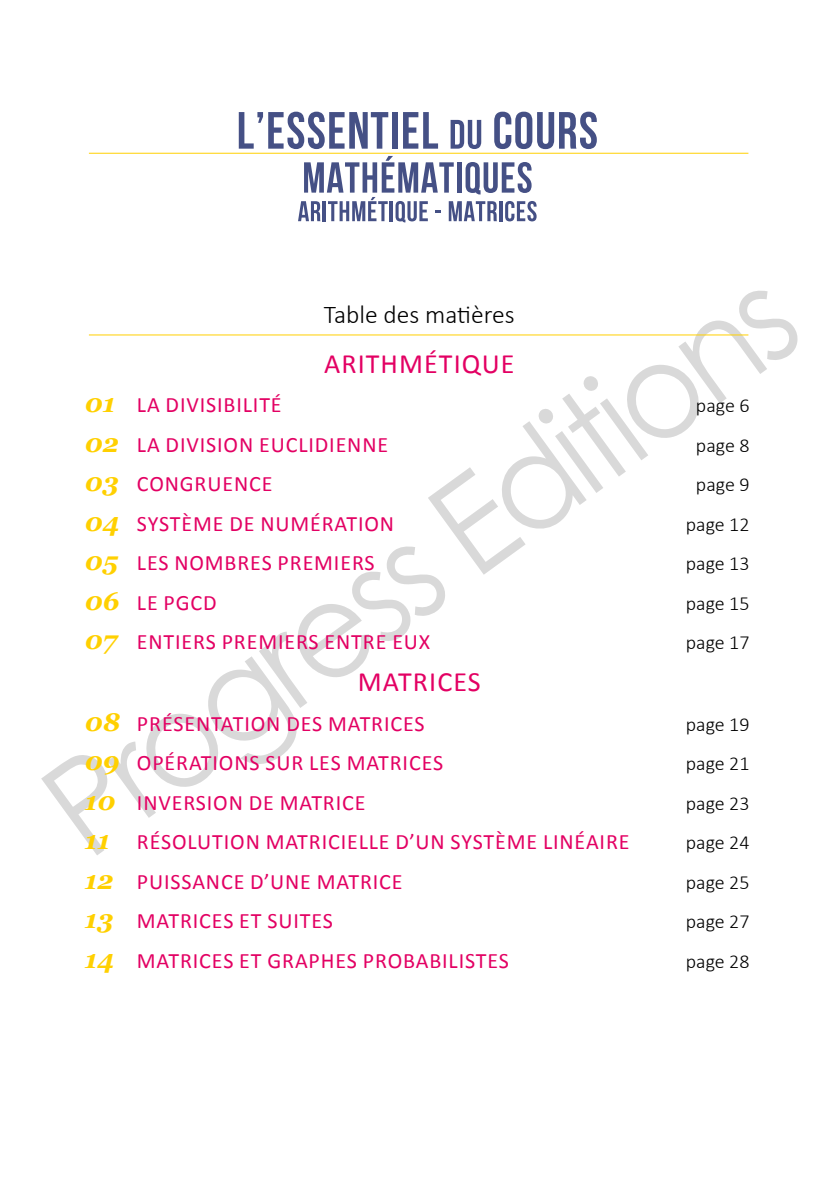
<style>
.page{position:relative;width:840px;height:1191px;background:#fff}
.page>*{position:absolute;margin:0;border:0;box-sizing:border-box;transform-origin:0 0}
.t1{font:28px "Calibri";letter-spacing:.04em;color:#e30063}
.t2{font:300 25.6px "Calibri";color:#000}
.t3{font:22px "Calibri";letter-spacing:.04em;color:#e30063}
.t4{font:300 20px "Calibri";color:#000}
.s1{font-family:"Georgia";font-weight:700;font-style:italic;font-size:25.6px;color:#ffd000}
</style>
<div class="page">
<svg style="left:41px;top:290px;width:756px;height:565px"></svg>
<hr style="left:89px;top:153px;width:659px;height:1px;background:#ffd000">
<hr style="left:89px;top:334px;width:659px;height:1px;background:#ffd000">
<svg style="left:239px;top:112px;width:149px;height:37px"></svg>
<div style="left:392px;top:112px;width:5px;height:37px;background:#455085"></div>
<svg style="left:403px;top:112px;width:35px;height:37px"></svg>
<svg style="left:450px;top:120px;width:31px;height:29px"></svg>
<svg style="left:494px;top:112px;width:102px;height:37px"></svg>
<svg style="left:298px;top:156px;width:238px;height:66px"></svg>
<p class="t2" style="left:324px;top:298px;width:192px">Table des matières</p>
<p class="t1" style="left:324px;top:346px;width:192px">ARITHMÉTIQUE</p>
<p class="t3" style="left:85px;top:391px;width:178px"><span class="s1">01</span> LA DIVISI BI LITÉ</p>
<p class="t4" style="left:695px;top:393px;width:55px">page 6</p>
<p class="t3" style="left:85px;top:430px;width:298px"><span class="s1">02</span> LA DIVISION EUCLI DIENNE</p>
<p class="t4" style="left:695px;top:433px;width:55px">page 8</p>
<p class="t3" style="left:85px;top:470px;width:123px"><span class="s1">03</span> CONGRUE</p>
<p class="t3" style="left:234px;top:470px;width:34px">NCE</p>
<p class="t4" style="left:695px;top:472px;width:55px">page 9</p>
<p class="t3" style="left:85px;top:509px;width:206px"><span class="s1">04</span> SYSTÈME DE NUMÉR</p>
<p class="t3" style="left:334px;top:509px;width:61px">ATION</p>
<p class="t4" style="left:685px;top:511px;width:65px">page 12</p>
<p class="t3" style="left:85px;top:549px;width:218px"><span class="s1">05</span> LES NOM BRES PREMIER</p>
<p class="t3" style="left:364px;top:549px;width:12px">S</p>
<p class="t4" style="left:685px;top:551px;width:65px">page 13</p>
<p class="t3" style="left:85px;top:588px;width:133px"><span class="s1">06</span> LE PGCD</p>
<p class="t4" style="left:685px;top:590px;width:65px">page 15</p>
<p class="t3" style="left:85px;top:628px;width:90px"><span class="s1">07</span> ENTIER</p>
<p class="t3" style="left:206px;top:628px;width:42px">S PREMIER</p>
<p class="t3" style="left:308px;top:628px;width:55px">S ENTRE</p>
<p class="t3" style="left:392px;top:628px;width:39px">EU X</p>
<p class="t4" style="left:685px;top:630px;width:65px">page 17</p>
<p class="t1" style="left:358px;top:664px;width:122px">MATRICES</p>
<p class="t3" style="left:85px;top:709px;width:341px"><span class="s1">08</span> PRÉSENTATION DES MATRICES</p>
<p class="t4" style="left:685px;top:711px;width:65px">page 19</p>
<p class="t3" style="left:85px;top:749px;width:359px"><span class="s1">09</span> OPÉRATIONS SUR LES MATRICES</p>
<p class="t4" style="left:685px;top:751px;width:65px">page 21</p>
<p class="t3" style="left:85px;top:788px;width:276px"><span class="s1">10</span> INVERSION DE MATRICE</p>
<p class="t4" style="left:685px;top:790px;width:65px">page 23</p>
<p class="t3" style="left:85px;top:828px;width:546px"><span class="s1">11</span> RÉSOLUTION MATRICIELLE D’UN SYSTÈME LIN ÉAIRE</p>
<p class="t4" style="left:685px;top:830px;width:65px">page 24</p>
<p class="t3" style="left:85px;top:867px;width:99px"><span class="s1">12</span> PUISSANC</p>
<p class="t3" style="left:233px;top:867px;width:170px">E D’UN E MATRICE</p>
<p class="t4" style="left:685px;top:869px;width:65px">page 25</p>
<p class="t3" style="left:85px;top:907px;width:244px"><span class="s1">13</span> MATRICES ET SUITES</p>
<p class="t4" style="left:685px;top:909px;width:65px">page 27</p>
<p class="t3" style="left:85px;top:946px;width:317px"><span class="s1">14</span> MATRICES ET GRAPHES PROBAB</p>
<p class="t3" style="left:442px;top:946px;width:63px">ILISTES</p>
<p class="t4" style="left:685px;top:948px;width:65px">page 28</p>
</div>
